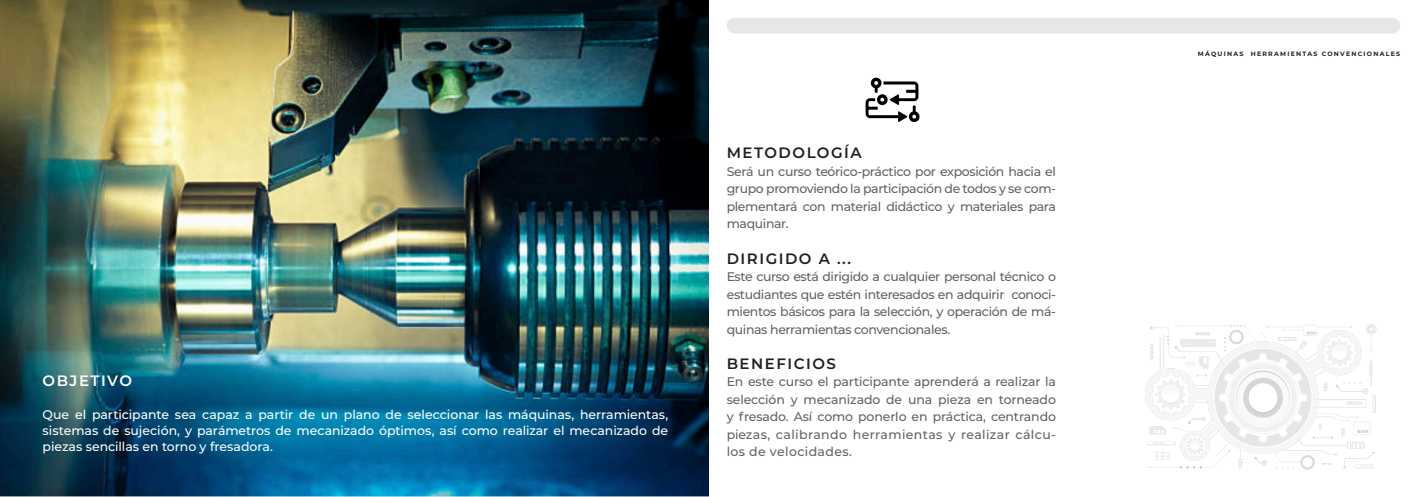
<style>
.page{position:relative;width:1418px;height:497px;background:#fff}
.page>*{position:absolute;margin:0;border:0;box-sizing:border-box;transform-origin:0 0}
.t1{font:600 15px "Montserrat";letter-spacing:.1em;color:#231f20}
.t2{font:600 15px "Montserrat";letter-spacing:.1em;color:#fff}
.t3{font:500 12.5px/17.5px "Montserrat";letter-spacing:-.03em;color:#636366;text-align:justify}
.t4{font:500 12.5px/16.2px "Montserrat";color:#fff;text-align:justify}
.t5{font:700 6.25px "Montserrat";letter-spacing:.2em;color:#231f20}
</style>
<div class="page">
<div style="left:726px;top:18px;width:674px;height:16px;background:#e6e8e8;border-radius:8px"></div>
<img style="left:0;top:0;width:709px;height:496px">
<img style="left:1145px;top:324px;width:232px;height:146px">
<img style="left:865px;top:77px;width:55px;height:46px">
<p class="t2" style="left:43px;top:369px;width:91px">OBJETIVO</p>
<p class="t4" style="left:43px;top:405px;width:627px">Que el participante sea capaz a partir de un plano de seleccionar las máquinas, herramientas, sistemas de sujeción, y parámetros de mecanizado óptimos, así como realizar el mecanizado de piezas sencillas en torno y fresadora.</p>
<p class="t1" style="left:726px;top:142px;width:136px">METODOLOGÍA</p>
<p class="t3" style="left:726px;top:162px;width:331px">Será un curso teórico-práctico por exposición hacia el grupo promoviendo la participación de todos y se com&shy;plementará con material didáctico y materiales para maquinar.</p>
<p class="t1" style="left:726px;top:247px;width:126px">DIRIGIDO A ...</p>
<p class="t3" style="left:726px;top:267px;width:331px">Este curso está dirigido a cualquier personal técnico o estudiantes que estén interesados en adquirir conoci&shy;mientos básicos para la selección, y operación de má&shy;quinas herramientas convencionales.</p>
<p class="t1" style="left:726px;top:352px;width:111px">BENEFICIOS</p>
<p class="t3" style="left:726px;top:372px;width:331px">En este curso el participante aprenderá a realizar la selección y mecanizado de una pieza en torneado y fresado. Así como ponerlo en práctica, centrando piezas, calibrando herramientas y realizar cálcu&shy;los de velocidades.</p>
<p class="t5" style="left:1197px;top:49px;width:204px">MÁQUINAS HERRAMIENTAS CONVENCIONALES</p>
</div>
